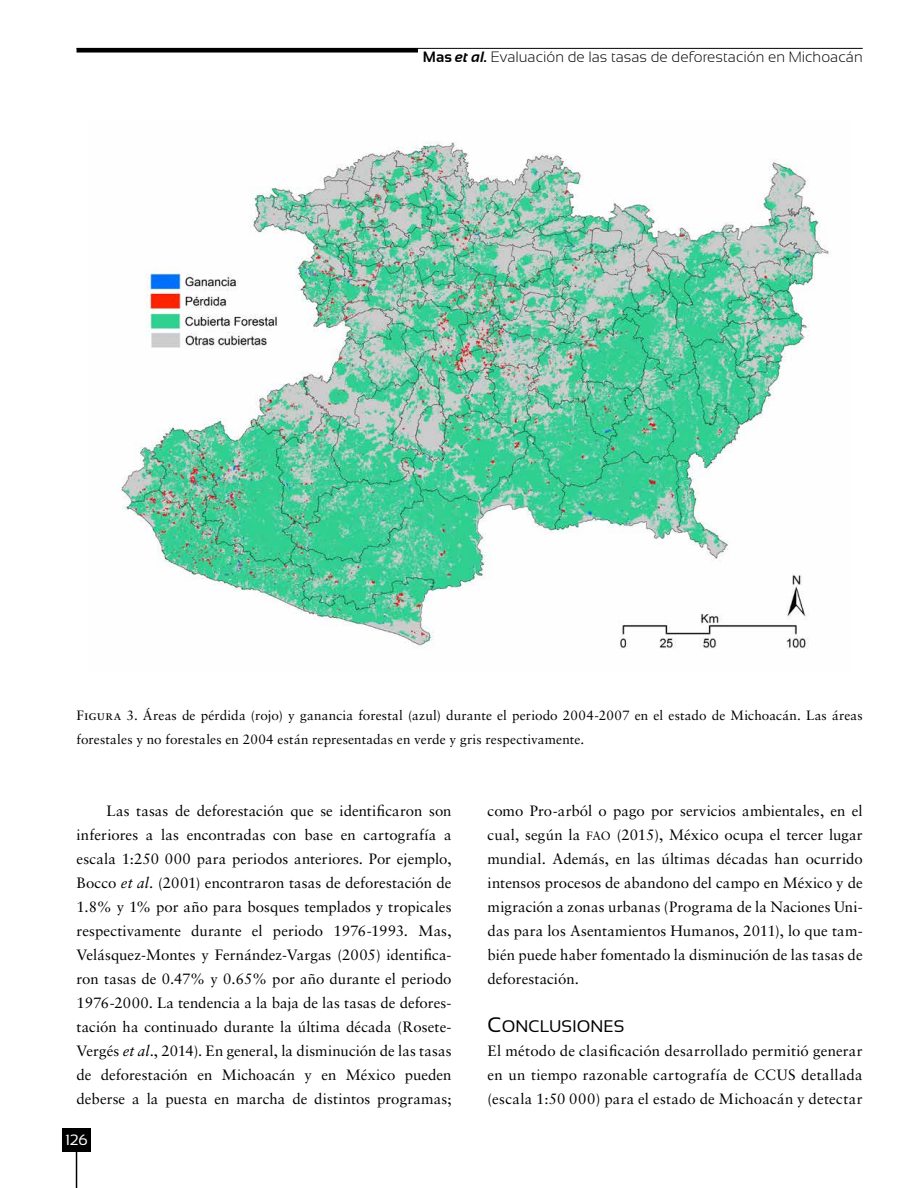
<style>
.page{position:relative;width:918px;height:1188px;background:#fff}
.page>*{position:absolute;margin:0;border:0;box-sizing:border-box;transform-origin:0 0}
.t1{font:16.8px "Sansation Regular SC800";color:#000}
.t2{font:15px/24px "Sabon LT Std";letter-spacing:.01em;color:#000;text-align:justify}
.t3{font:300 15px "Sansation";letter-spacing:.005em;color:#000}
.t4{font:15px "Sansation";color:#fff}
.t5{font:13.5px/24px "Sabon LT Std";letter-spacing:.015em;color:#000}
.s1{font-weight:700}
.s2{font-weight:700;font-style:italic}
.s3{font-style:italic}
.s4{font-size:12px}
.s5{font-size:21px}
</style>
<div class="page">
<div style="left:63px;top:1128px;width:28px;height:24px;background:#000"></div>
<hr style="left:76px;top:1151px;width:1px;height:37px;background:#000">
<div style="left:77px;top:48px;width:341px;height:5px;background:#000"></div>
<hr style="left:77px;top:48px;width:786px;height:1px;background:#000">
<img style="left:121px;top:141px;width:709px;height:508px">
<p class="t3" style="left:423px;top:48px;width:441px"><span class="s1">Mas</span> <span class="s2">et al</span><span class="s1">.</span> Evaluación de las tasas de deforestación en Michoacán</p>
<p class="t5" style="left:77px;top:703px;width:788px">Figura 3. Áreas de pérdida (rojo) y ganancia forestal (azul) durante el periodo 2004-2007 en el estado de Michoacán. Las áreas forestales y no forestales en 2004 están representadas en verde y gris respectivamente.</p>
<p class="t2" style="left:77px;top:799px;width:377px;text-indent:30px">Las tasas de deforestación que se identificaron son inferiores a las encontradas con base en cartografía a escala 1:250 000 para periodos anteriores. Por ejemplo, Bocco <span class="s3">et al.</span> (2001) encontraron tasas de deforestación de 1.8% y 1% por año para bosques templados y tropicales respectivamente durante el periodo 1976-1993. Mas, Velásquez-Montes y Fernández-Vargas (2005) identifica&shy;ron tasas de 0.47% y 0.65% por año durante el periodo 1976-2000. La tendencia a la baja de las tasas de defores&shy;tación ha continuado durante la última década (Rosete-Vergés <span class="s3">et al</span>., 2014). En general, la disminución de las tasas de deforestación en Michoacán y en México pueden deberse a la puesta en marcha de distintos programas;</p>
<p class="t2" style="left:488px;top:799px;width:377px">como Pro-arból o pago por servicios ambientales, en el cual, según la <span class="s4">FAO</span> (2015), México ocupa el tercer lugar mundial. Además, en las últimas décadas han ocurrido intensos procesos de abandono del campo en México y de migración a zonas urbanas (Programa de la Naciones Uni&shy;das para los Asentamientos Humanos, 2011), lo que tam&shy;bién puede haber fomentado la disminución de las tasas de deforestación.</p>
<p class="t1" style="left:488px;top:1017px;width:138px"><span class="s5">C</span>ONCLUSIONES</p>
<p class="t2" style="left:488px;top:1039px;width:377px">El método de clasificación desarrollado permitió generar en un tiempo razonable cartografía de CCUS detallada (escala 1:50 000) para el estado de Michoacán y detectar</p>
<p class="t4" style="left:65px;top:1131px;width:24px">126</p>
</div>
